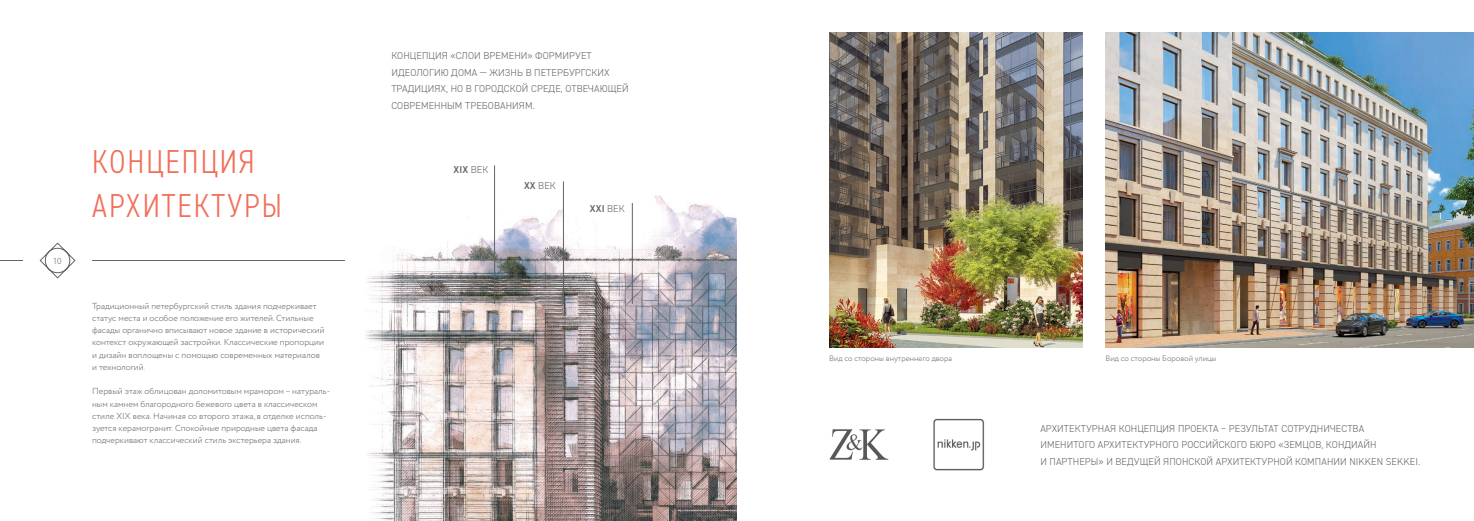
<style>
.page{position:relative;width:1474px;height:521px;background:#fff}
.page>*{position:absolute;margin:0;border:0;box-sizing:border-box;transform-origin:0 0}
.t1{font:300 33.25px/43.5px "DIN2014 Narrow";letter-spacing:.06em;color:#f26f59}
.t2{font:300 10.06px/16.8px "DIN2014";letter-spacing:.01em;color:#636366}
.t3{font:600 10.06px "DIN2014";letter-spacing:.01em;color:#636366}
.t4{font:300 8.75px/12.2px "Circe";color:#636366}
.t5{font:300 7.88px "Circe";color:#636366}
.s1{font-weight:300}
.s2{font-weight:600}
</style>
<div class="page">
<img style="left:933px;top:418px;width:52px;height:53px">
<img style="left:366px;top:195px;width:371px;height:326px">
<hr style="left:494px;top:165px;width:1px;height:139px;background:#636366">
<hr style="left:563px;top:181px;width:1px;height:123px;background:#636366">
<hr style="left:632px;top:203px;width:1px;height:101px;background:#636366">
<img style="left:1105px;top:33px;width:368px;height:314px">
<img style="left:829px;top:33px;width:253px;height:314px">
<hr style="left:92px;top:260px;width:253px;height:1px;background:#636366">
<img style="left:829px;top:429px;width:60px;height:31px">
<svg style="left:0;top:260px;width:23px;height:1px"></svg>
<svg style="left:39px;top:242px;width:37px;height:37px"></svg>
<p class="t4" style="left:53px;top:255px;width:10px">10</p>
<h1 class="t1" style="left:92px;top:140px;width:191px">КОНЦЕПЦИЯ<br>АРХИТЕКТУРЫ</h1>
<p class="t4" style="left:92px;top:300px;width:234px">Традиционный петербургский стиль здания подчеркивает статус места и особое положение его жителей. Стильные фасады органично вписывают новое здание в исторический контекст окружающей застройки. Классические пропорции и дизайн воплощены с помощью современных материалов и технологий.</p>
<p class="t4" style="left:92px;top:385px;width:239px">Первый этаж облицован доломитовым мрамором – натураль&shy;ным камнем благородного бежевого цвета в классическом стиле XIX века. Начиная со второго этажа, в отделке исполь&shy;зуется керамогранит. Спокойные природные цвета фасада подчеркивают классический стиль экстерьера здания.</p>
<p class="t2" style="left:391px;top:47px;width:239px">КОНЦЕПЦИЯ «СЛОИ ВРЕМЕНИ» ФОРМИРУЕТ ИДЕОЛОГИЮ ДОМА — ЖИЗНЬ В ПЕТЕРБУРГСКИХ ТРАДИЦИЯХ, НО В ГОРОДСКОЙ СРЕДЕ, ОТВЕЧАЮЩЕЙ СОВРЕМЕННЫМ ТРЕБОВАНИЯМ.</p>
<p class="t3" style="left:453px;top:163px;width:36px">XIX <span class="s1">ВЕК</span></p>
<p class="t2" style="left:524px;top:177px;width:33px"><span class="s2">XX</span> ВЕК</p>
<p class="t3" style="left:590px;top:201px;width:36px">XXI <span class="s1">ВЕК</span></p>
<p class="t5" style="left:829px;top:353px;width:124px">Вид со стороны внутреннего двора</p>
<p class="t5" style="left:1105px;top:353px;width:112px">Вид со стороны Боровой улицы</p>
<p class="t2" style="left:1040px;top:420px;width:381px">АРХИТЕКТУРНАЯ КОНЦЕПЦИЯ ПРОЕКТА – РЕЗУЛЬТАТ СОТРУДНИЧЕСТВА<br>ИМЕНИТОГО АРХИТЕКТУРНОГО РОССИЙСКОГО БЮРО «ЗЕМЦОВ, КОНДИАЙН<br>И ПАРТНЕРЫ» И ВЕДУЩЕЙ ЯПОНСКОЙ АРХИТЕКТУРНОЙ КОМПАНИИ NIKKEN SEKKEI.</p>
</div>
